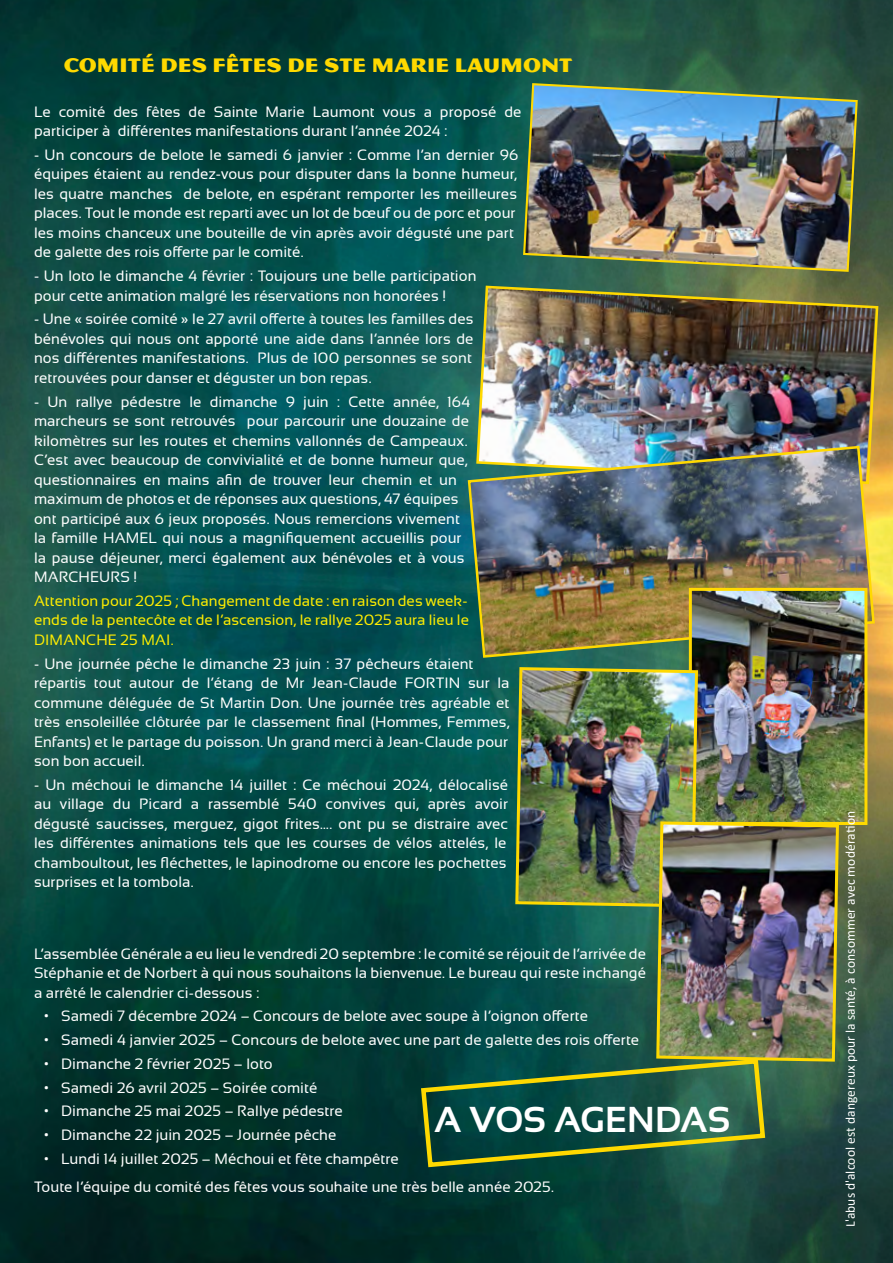
<style>
.page{position:relative;width:893px;height:1263px;background:#fff}
.page>*{position:absolute;margin:0;border:0;box-sizing:border-box;transform-origin:0 0}
.t1{font:700 36px "Sansation";letter-spacing:.005em;color:#fff}
.t2{font:21px "Magnesium MVB";letter-spacing:-.015em;color:#ffd900}
.t3{font:15px/19.5px "Sansation";letter-spacing:.005em;color:#fff}
.t4{font:15px/19.5px "Sansation";letter-spacing:.005em;color:#ffed00;text-align:justify}
.t5{font:13.5px "Calibri";letter-spacing:.005em;color:#fff}
</style>
<div class="page">
<img style="left:0;top:0;width:893px;height:1263px">
<img style="left:522px;top:82px;width:337px;height:191px">
<img style="left:475px;top:284px;width:405px;height:201px">
<img style="left:466px;top:444px;width:410px;height:215px">
<img style="left:693px;top:592px;width:170px;height:229px">
<div style="left:689px;top:588px;width:178px;height:237px;border:3px solid #ffd900"></div>
<img style="left:418px;top:666px;width:422px;height:504px">
<h2 class="t2" style="left:64px;top:52px;width:510px">COMITÉ DES FÊTES de STE MARIE LAUMONT</h2>
<p class="t3" style="left:34px;top:102px;width:489px">Le comité des fêtes de Sainte Marie Laumont vous a proposé de participer à différentes manifestations durant l’année 2024 :</p>
<p class="t3" style="left:34px;top:145px;width:486px">- Un concours de belote le samedi 6 janvier : Comme l’an dernier 96 équipes étaient au rendez-vous pour disputer dans la bonne humeur, les quatre manches de belote, en espérant remporter les meilleures places. Tout le monde est reparti avec un lot de bœuf ou de porc et pour les moins chanceux une bouteille de vin après avoir dégusté une part de galette des rois offerte par le comité.</p>
<p class="t3" style="left:34px;top:266px;width:444px">- Un loto le dimanche 4 février : Toujours une belle participation pour cette animation malgré les réservations non honorées !</p>
<p class="t3" style="left:34px;top:309px;width:441px;text-align:justify">- Une « soirée comité » le 27 avril offerte à toutes les familles des bénévoles qui nous ont apporté une aide dans l’année lors de nos différentes manifestations. Plus de 100 personnes se sont retrouvées pour danser et déguster un bon repas.</p>
<p class="t3" style="left:34px;top:392px;width:438px">- Un rallye pédestre le dimanche 9 juin : Cette année, 164 marcheurs se sont retrouvés pour parcourir une douzaine de kilomètres sur les routes et chemins vallonnés de Campeaux.<br>C’est avec beaucoup de convivialité et de bonne humeur que, questionnaires en mains afin de trouver leur chemin et un maximum de photos et de réponses aux questions, 47 équipes ont participé aux 6 jeux proposés. Nous remercions vivement la famille HAMEL qui nous a magnifiquement accueillis pour la pause déjeuner, merci également aux bénévoles et à vous MARCHEURS !</p>
<p class="t4" style="left:34px;top:591px;width:437px">Attention pour 2025 ; Changement de date : en raison des week&shy;ends de la pentecôte et de l’ascension, le rallye 2025 aura lieu le DIMANCHE 25 MAI.</p>
<p class="t3" style="left:34px;top:654px;width:477px">- Une journée pêche le dimanche 23 juin : 37 pêcheurs étaient répartis tout autour de l’étang de Mr Jean-Claude FORTIN sur la commune déléguée de St Martin Don. Une journée très agréable et très ensoleillée clôturée par le classement final (Hommes, Femmes, Enfants) et le partage du poisson. Un grand merci à Jean-Claude pour son bon accueil.</p>
<p class="t3" style="left:34px;top:775px;width:475px;text-align:justify">- Un méchoui le dimanche 14 juillet : Ce méchoui 2024, délocalisé au village du Picard a rassemblé 540 convives qui, après avoir dégusté saucisses, merguez, gigot frites…. ont pu se distraire avec les différentes animations tels que les courses de vélos attelés, le chamboultout, les fléchettes, le lapinodrome ou encore les pochettes surprises et la tombola.</p>
<p class="t3" style="left:34px;top:944px;width:614px;text-align:justify">L’assemblée Générale a eu lieu le vendredi 20 septembre : le comité se réjouit de l’arrivée de Stéphanie et de Norbert à qui nous souhaitons la bienvenue. Le bureau qui reste inchangé a arrêté le calendrier ci-dessous :</p>
<p class="t3" style="left:44px;top:1006px;width:545px">• Samedi 7 décembre 2024 – Concours de belote avec soupe à l’oignon offerte</p>
<p class="t3" style="left:44px;top:1030px;width:597px">• Samedi 4 janvier 2025 – Concours de belote avec une part de galette des rois offerte</p>
<p class="t3" style="left:44px;top:1054px;width:230px">• Dimanche 2 février 2025 – loto</p>
<p class="t3" style="left:44px;top:1078px;width:275px">• Samedi 26 avril 2025 – Soirée comité</p>
<p class="t3" style="left:44px;top:1101px;width:300px">• Dimanche 25 mai 2025 – Rallye pédestre</p>
<p class="t3" style="left:44px;top:1125px;width:294px">• Dimanche 22 juin 2025 – Journée pêche</p>
<p class="t3" style="left:34px;top:1145px;width:521px;line-height:28px;text-indent:10px">• Lundi 14 juillet 2025 – Méchoui et fête champêtre<br>Toute l’équipe du comité des fêtes vous souhaite une très belle année 2025.</p>
<h1 class="t1" style="left:434px;top:1099px;width:298px">A VOS AGENDAS</h1>
<p class="t5" style="left:841px;top:1227px;width:417px;rotate:-90deg">L'abus d'alcool est dangereux pour la santé, à consommer avec modération</p>
</div>
